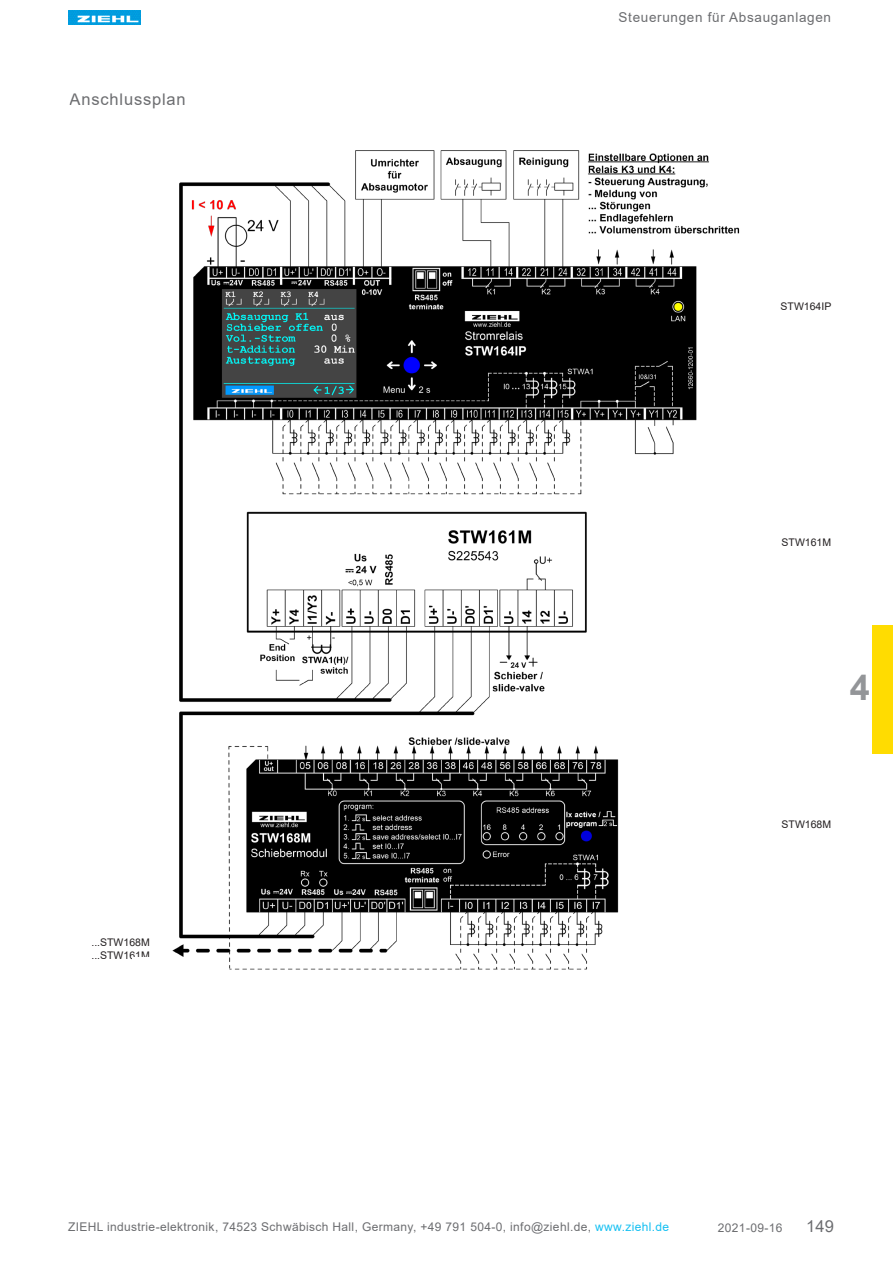
<style>
.page{position:relative;width:893px;height:1263px;background:#fff}
.page>*{position:absolute;margin:0;border:0;box-sizing:border-box;transform-origin:0 0}
.t1{font:700 36px "Arial";color:#939598}
.t2{font:16.5px "Arial";letter-spacing:.05em;color:#6c6d70}
.t3{font:13.5px "Arial";letter-spacing:.05em;color:#6c6d70}
.t4{font:12px "Arial";letter-spacing:.03em;color:#6c6d70}
.t5{font:10.5px "Arial";color:#231f20}
.s1{color:#15c0f2}
</style>
<div class="page">
<img style="left:68px;top:11px;width:72px;height:14px">
<div style="left:872px;top:625px;width:21px;height:128px;background:#ffdc01"></div>
<img style="left:172px;top:150px;width:568px;height:820px">
<div style="left:132px;top:957px;width:81px;height:41px;background:#fff"></div>
<div style="left:685px;top:494px;width:11px;height:67px;background:#fff"></div>
<p class="t2" style="left:70px;top:88px;width:118px">Anschlussplan</p>
<p class="t5" style="left:91px;top:935px;width:60px">...STW168M</p>
<p class="t5" style="left:91px;top:948px;width:60px">...STW161M</p>
<p class="t3" style="left:619px;top:8px;width:214px">Steuerungen für Absauganlagen</p>
<p class="t5" style="left:781px;top:299px;width:52px">STW164IP</p>
<p class="t5" style="left:782px;top:535px;width:51px">STW161M</p>
<p class="t1" style="left:850px;top:662px;width:22px">4</p>
<p class="t5" style="left:782px;top:817px;width:51px">STW168M</p>
<p class="t4" style="left:68px;top:1219px;width:603px">ZIEHL industrie-elektronik, 74523 Schwäbisch Hall, Germany, +49 791 504-0, info@ziehl.de, <span class="s1">www.ziehl.de</span></p>
<h2 class="t2" style="left:806px;top:1215px;width:29px">149</h2>
<p class="t4" style="left:718px;top:1219px;width:66px">2021-09-16</p>
</div>
